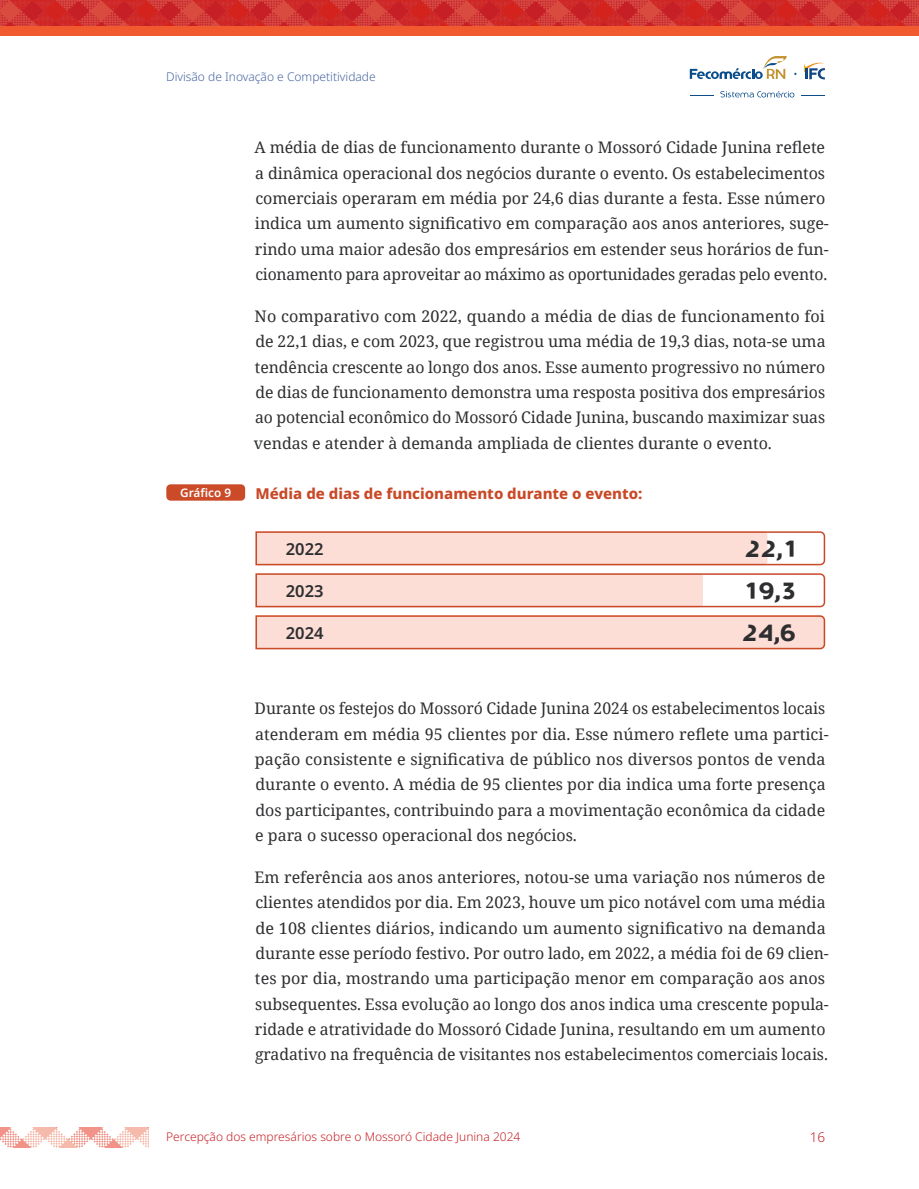
<style>
.page{position:relative;width:919px;height:1189px;background:#fff}
.page>*{position:absolute;margin:0;border:0;box-sizing:border-box;transform-origin:0 0}
.t1{font:700 23.25px "Comercio Sans";color:#2d2e30}
.t2{font:600 16.5px "Noto Sans";color:#2d2e30}
.Texto_padrão{font:15.9px/25.2px "Noto Serif";letter-spacing:-.005em;color:#2d2e30}
.t3{font:800 15px "Noto Sans";color:#c94927}
.t4{font:300 13.5px "Noto Sans";color:#c62026}
.t5{font:300 12px "Noto Sans";color:#c62026}
.t6{font:300 12px "Noto Sans";color:#4864a1}
.t7{font:600 11.7px "Noto Sans";color:#fff}
</style>
<div class="page">
<svg style="left:690px;top:91px;width:105px;height:7px"></svg>
<svg style="left:801px;top:95px;width:24px;height:1px"></svg>
<svg style="left:689px;top:56px;width:98px;height:23px"></svg>
<svg style="left:803px;top:62px;width:21px;height:17px"></svg>
<img style="left:0;top:0;width:918px;height:27px">
<img style="left:0;top:1127px;width:149px;height:20px">
<div style="left:0;top:27px;width:918px;height:9px;background:#f1592f"></div>
<svg style="left:255px;top:531px;width:570px;height:35px;background:#f7d4ca"></svg>
<svg style="left:255px;top:573px;width:570px;height:35px"></svg>
<svg style="left:255px;top:615px;width:570px;height:35px;background:#f7d1c7"></svg>
<div style="left:166px;top:484px;width:79px;height:16px;background:#cb4a27;border-radius:4px"></div>
<p class="t6" style="left:166px;top:69px;width:211px">Divisão de Inovação e Competitividade</p>
<p class="Texto_padrão" style="left:254px;top:134px;width:575px">A média de dias de funcionamento durante o Mossoró Cidade Junina reflete a dinâmica operacional dos negócios durante o evento. Os estabelecimentos comerciais operaram em média por 24,6 dias durante a festa. Esse número indica um aumento significativo em comparação aos anos anteriores, suge&shy;rindo uma maior adesão dos empresários em estender seus horários de fun&shy;cionamento para aproveitar ao máximo as oportunidades geradas pelo evento.</p>
<p class="Texto_padrão" style="left:254px;top:303px;width:573px;text-align:justify">No comparativo com 2022, quando a média de dias de funcionamento foi de 22,1 dias, e com 2023, que registrou uma média de 19,3 dias, nota-se uma tendência crescente ao longo dos anos. Esse aumento progressivo no número de dias de funcionamento demonstra uma resposta positiva dos empresários ao potencial econômico do Mossoró Cidade Junina, buscando maximizar suas vendas e atender à demanda ampliada de clientes durante o evento.</p>
<p class="t7" style="left:180px;top:484px;width:53px">Gráfico 9</p>
<p class="t3" style="left:255px;top:482px;width:388px">Média de dias de funcionamento durante o evento:</p>
<p class="t2" style="left:286px;top:537px;width:39px">2022</p>
<p class="t2" style="left:286px;top:579px;width:39px">2023</p>
<p class="t2" style="left:286px;top:621px;width:39px">2024</p>
<p class="t1" style="left:744px;top:535px;width:55px">22,1</p>
<p class="t1" style="left:742px;top:577px;width:56px">19,3</p>
<p class="t1" style="left:741px;top:619px;width:56px">24,6</p>
<p class="Texto_padrão" style="left:254px;top:695px;width:575px">Durante os festejos do Mossoró Cidade Junina 2024 os estabelecimentos locais atenderam em média 95 clientes por dia. Esse número reflete uma partici&shy;pação consistente e significativa de público nos diversos pontos de venda durante o evento. A média de 95 clientes por dia indica uma forte presença dos participantes, contribuindo para a movimentação econômica da cidade e para o sucesso operacional dos negócios.</p>
<p class="Texto_padrão" style="left:254px;top:864px;width:575px">Em referência aos anos anteriores, notou-se uma variação nos números de clientes atendidos por dia. Em 2023, houve um pico notável com uma média de 108 clientes diários, indicando um aumento significativo na demanda durante esse período festivo. Por outro lado, em 2022, a média foi de 69 clien&shy;tes por dia, mostrando uma participação menor em comparação aos anos subsequentes. Essa evolução ao longo dos anos indica uma crescente popula&shy;ridade e atratividade do Mossoró Cidade Junina, resultando em um aumento gradativo na frequência de visitantes nos estabelecimentos comerciais locais.</p>
<p class="t5" style="left:166px;top:1127px;width:356px">Percepção dos empresários sobre o Mossoró Cidade Junina 2024</p>
<p class="t4" style="left:809px;top:1127px;width:17px">16</p>
</div>
